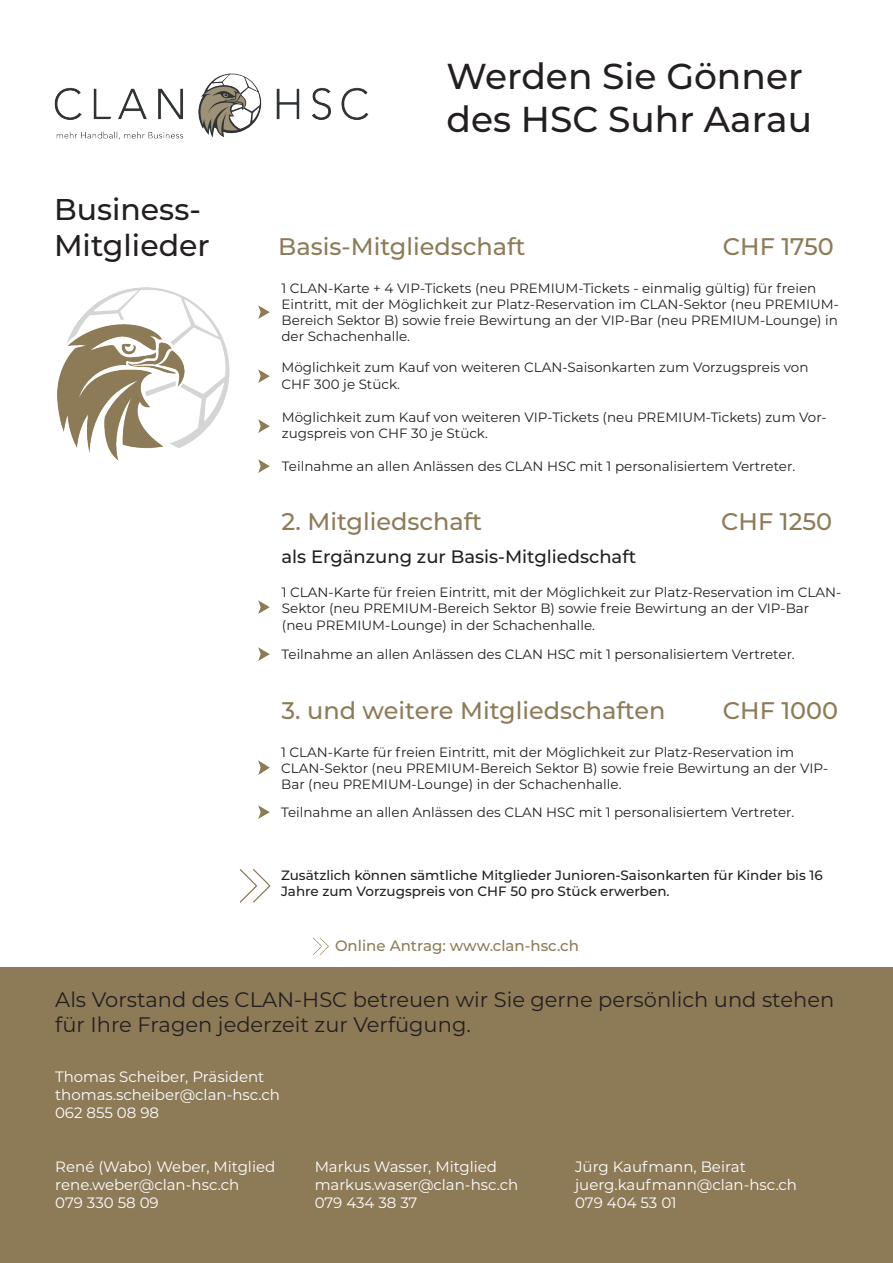
<style>
.page{position:relative;width:893px;height:1263px;background:#fff}
.page>*{position:absolute;margin:0;border:0;box-sizing:border-box;transform-origin:0 0}
.t1{font:500 36px/43.2px "Montserrat";color:#231f20}
.t2{font:500 30px/36px "Montserrat";color:#231f20}
.t3{font:500 24px "Montserrat";color:#8d7b57}
.t4{font:21px/25.2px "Montserrat";color:#231f20}
.t5{font:500 18px "Montserrat";color:#231f20}
.t6{font:15px/18px "Montserrat";color:#fff}
.t7{font:500 15px "Montserrat";color:#8d7b57}
.t8{font:13.5px/16.2px "Montserrat";color:#231f20}
.t9{font:500 13.5px/16.2px "Montserrat";color:#231f20}
</style>
<div class="page">
<img style="left:57px;top:287px;width:173px;height:174px">
<div style="left:0;top:967px;width:893px;height:296px;background:#8d7b57"></div>
<img style="left:54px;top:73px;width:315px;height:67px">
<img style="left:313px;top:937px;width:16px;height:17px">
<svg style="left:258px;top:305px;width:12px;height:13px"></svg>
<img style="left:258px;top:369px;width:12px;height:14px">
<svg style="left:258px;top:420px;width:12px;height:13px"></svg>
<svg style="left:258px;top:459px;width:12px;height:13px"></svg>
<svg style="left:258px;top:601px;width:12px;height:13px"></svg>
<img style="left:258px;top:647px;width:12px;height:14px">
<svg style="left:258px;top:761px;width:12px;height:13px"></svg>
<img style="left:258px;top:805px;width:12px;height:14px">
<img style="left:239px;top:869px;width:32px;height:33px">
<h2 class="t2" style="left:54px;top:190px;width:157px">Business-<br>Mitglieder</h2>
<h1 class="t1" style="left:446px;top:53px;width:367px">Werden Sie Gönner des HSC Suhr Aarau</h1>
<h3 class="t3" style="left:278px;top:230px;width:249px">Basis-Mitgliedschaft</h3>
<h3 class="t3" style="left:723px;top:230px;width:113px">CHF 1750</h3>
<p class="t8" style="left:281px;top:279px;width:559px">1 CLAN-Karte + 4 VIP-Tickets (neu PREMIUM-Tickets - einmalig gültig) für freien Eintritt, mit der Möglichkeit zur Platz-Reservation im CLAN-Sektor (neu PREMIUM-Bereich Sektor B) sowie freie Bewirtung an der VIP-Bar (neu PREMIUM-Lounge) in der Schachenhalle.</p>
<p class="t8" style="left:281px;top:359px;width:528px">Möglichkeit zum Kauf von weiteren CLAN-Saisonkarten zum Vorzugspreis von<br>CHF 300 je Stück.</p>
<p class="t8" style="left:282px;top:409px;width:546px">Möglichkeit zum Kauf von weiteren VIP-Tickets (neu PREMIUM-Tickets) zum Vor&shy;zugspreis von CHF 30 je Stück.</p>
<p class="t8" style="left:282px;top:458px;width:515px">Teilnahme an allen Anlässen des CLAN HSC mit 1 personalisiertem Vertreter.</p>
<h3 class="t3" style="left:281px;top:504px;width:202px">2. Mitgliedschaft</h3>
<h3 class="t3" style="left:721px;top:504px;width:112px">CHF 1250</h3>
<h3 class="t5" style="left:281px;top:544px;width:356px">als Ergänzung zur Basis-Mitgliedschaft</h3>
<p class="t8" style="left:282px;top:584px;width:561px">1 CLAN-Karte für freien Eintritt, mit der Möglichkeit zur Platz-Reservation im CLAN-<br>Sektor (neu PREMIUM-Bereich Sektor B) sowie freie Bewirtung an der VIP-Bar (neu PREMIUM-Lounge) in der Schachenhalle.</p>
<p class="t8" style="left:281px;top:646px;width:515px">Teilnahme an allen Anlässen des CLAN HSC mit 1 personalisiertem Vertreter.</p>
<h3 class="t3" style="left:281px;top:694px;width:385px">3. und weitere Mitgliedschaften</h3>
<h3 class="t3" style="left:723px;top:694px;width:117px">CHF 1000</h3>
<p class="t8" style="left:281px;top:744px;width:549px">1 CLAN-Karte für freien Eintritt, mit der Möglichkeit zur Platz-Reservation im<br>CLAN-Sektor (neu PREMIUM-Bereich Sektor B) sowie freie Bewirtung an der VIP-<br>Bar (neu PREMIUM-Lounge) in der Schachenhalle.</p>
<p class="t8" style="left:281px;top:804px;width:515px">Teilnahme an allen Anlässen des CLAN HSC mit 1 personalisiertem Vertreter.</p>
<p class="t9" style="left:281px;top:866px;width:543px">Zusätzlich können sämtliche Mitglieder Junioren-Saisonkarten für Kinder bis 16<br>Jahre zum Vorzugspreis von CHF 50 pro Stück erwerben.</p>
<p class="t7" style="left:335px;top:935px;width:245px">Online Antrag: www.clan-hsc.ch</p>
<h3 class="t4" style="left:55px;top:986px;width:780px">Als Vorstand des CLAN-HSC betreuen wir Sie gerne persönlich und stehen für Ihre Fragen jederzeit zur Verfügung.</h3>
<p class="t6" style="left:55px;top:1067px;width:227px">Thomas Scheiber, Präsident thomas.scheiber@clan-hsc.ch<br>062 855 08 98</p>
<p class="t6" style="left:55px;top:1157px;width:222px">René (Wabo) Weber, Mitglied rene.weber@clan-hsc.ch<br>079 330 58 09</p>
<p class="t6" style="left:575px;top:1157px;width:223px">Jürg Kaufmann, Beirat juerg.kaufmann@clan-hsc.ch<br>079 404 53 01</p>
<p class="t6" style="left:315px;top:1157px;width:205px">Markus Wasser, Mitglied markus.waser@clan-hsc.ch<br>079 434 38 37</p>
</div>
